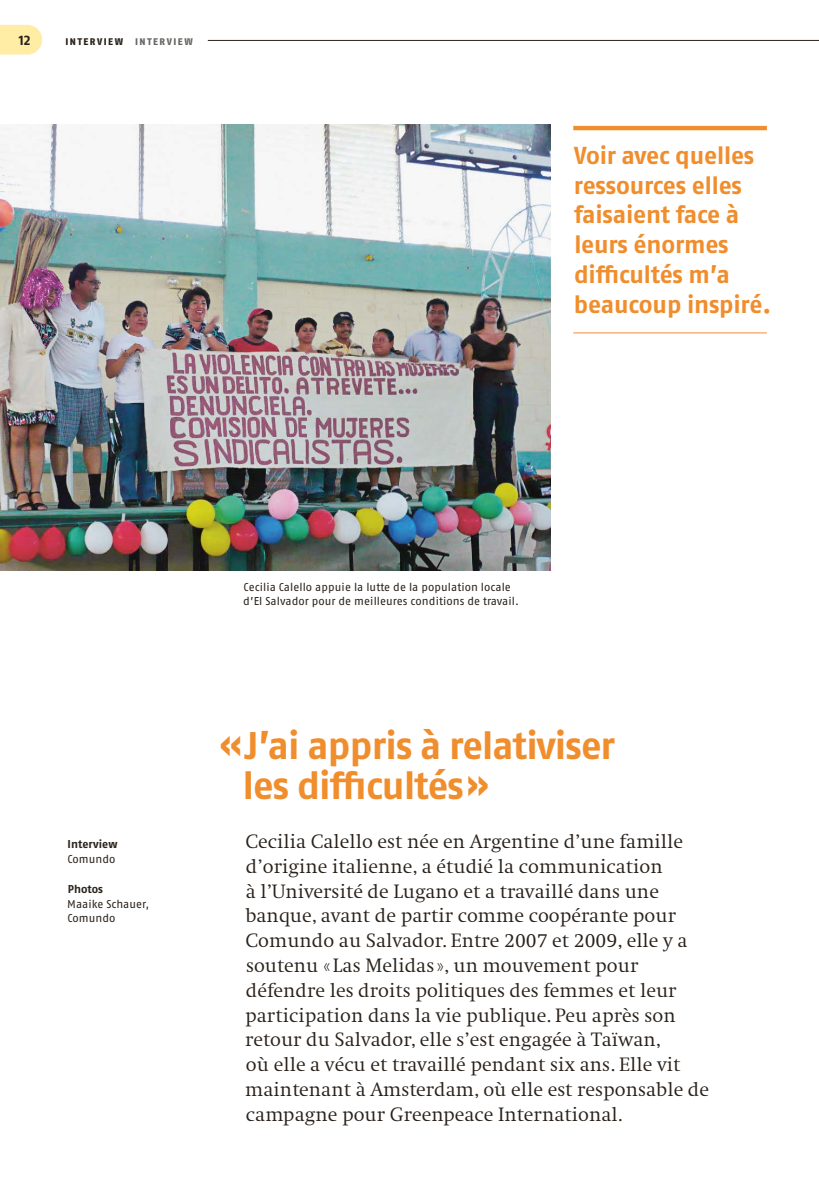
<style>
.page{position:relative;width:819px;height:1191px;background:#fff}
.page>*{position:absolute;margin:0;border:0;box-sizing:border-box;transform-origin:0 0}
.t1{font:700 38.5px/39.7px "Fago OT";letter-spacing:-.025em;color:#f08d2c}
.t2{font:700 24.5px/29.8px "Fago OT";letter-spacing:-.005em;color:#f08d2c}
.t3{font:300 20.12px/24.8px "Swift";color:#29211a}
.t4{font:700 14px "Fago OT";color:#29211a}
.t5{font:11.38px/14.9px "Fago OT";letter-spacing:.01em;color:#29211a}
.t6{font:700 11.38px "Fago OT";letter-spacing:.005em;color:#29211a}
.t7{font:800 9.62px "Fago OT";letter-spacing:.155em;color:#29211a}
.t8{font:800 9.62px "Fago OT";letter-spacing:.155em;color:#6a6865}
</style>
<div class="page">
<svg style="left:0;top:25px;width:42px;height:30px"></svg>
<img style="left:0;top:124px;width:550px;height:446px">
<hr style="left:573px;top:126px;width:193px;height:4px;background:#f08d2c">
<hr style="left:573px;top:332px;width:193px;height:1px;background:#f08d2c">
<hr style="left:104px;top:40px;width:715px;height:1px;background:#29211a">
<div style="left:104px;top:37px;width:104px;height:10px;background:#fff"></div>
<p class="t4" style="left:19px;top:31px;width:13px">12</p>
<p class="t7" style="left:65px;top:36px;width:59px">INTERVIEW</p>
<p class="t8" style="left:135px;top:36px;width:59px">INTERVIEW</p>
<p class="t2" style="left:574px;top:140px;width:199px">Voir avec quelles ressources elles faisaient face à leurs énormes difficultés m’a beaucoup inspiré.</p>
<p class="t6" style="left:68px;top:837px;width:51px">Interview</p>
<p class="t5" style="left:67px;top:851px;width:50px">Comundo</p>
<p class="t6" style="left:68px;top:881px;width:37px">Photos</p>
<p class="t5" style="left:67px;top:896px;width:83px">Maaike Schauer,<br>Comundo</p>
<p class="t5" style="left:243px;top:579px;width:277px">Cecilia Calello appuie la lutte de la population locale d’El Salvador pour de meilleures conditions de travail.</p>
<h1 class="t1" style="left:243px;top:726px;width:374px;text-indent:-23px">« J’ai appris à relativiser les difficultés »</h1>
<p class="t3" style="left:245px;top:829px;width:465px">Cecilia Calello est née en Argentine d’une famille d’origine italienne, a étudié la communication<br>à l’Université de Lugano et a travaillé dans une banque, avant de partir comme coopérante pour Comundo au Salvador. Entre 2007 et 2009, elle y a soutenu « Las Melidas », un mouvement pour défendre les droits politiques des femmes et leur participation dans la vie publique. Peu après son retour du Salvador, elle s’est engagée à Taïwan,<br>où elle a vécu et travaillé pendant six ans. Elle vit maintenant à Amsterdam, où elle est responsable de campagne pour Greenpeace International.</p>
</div>
